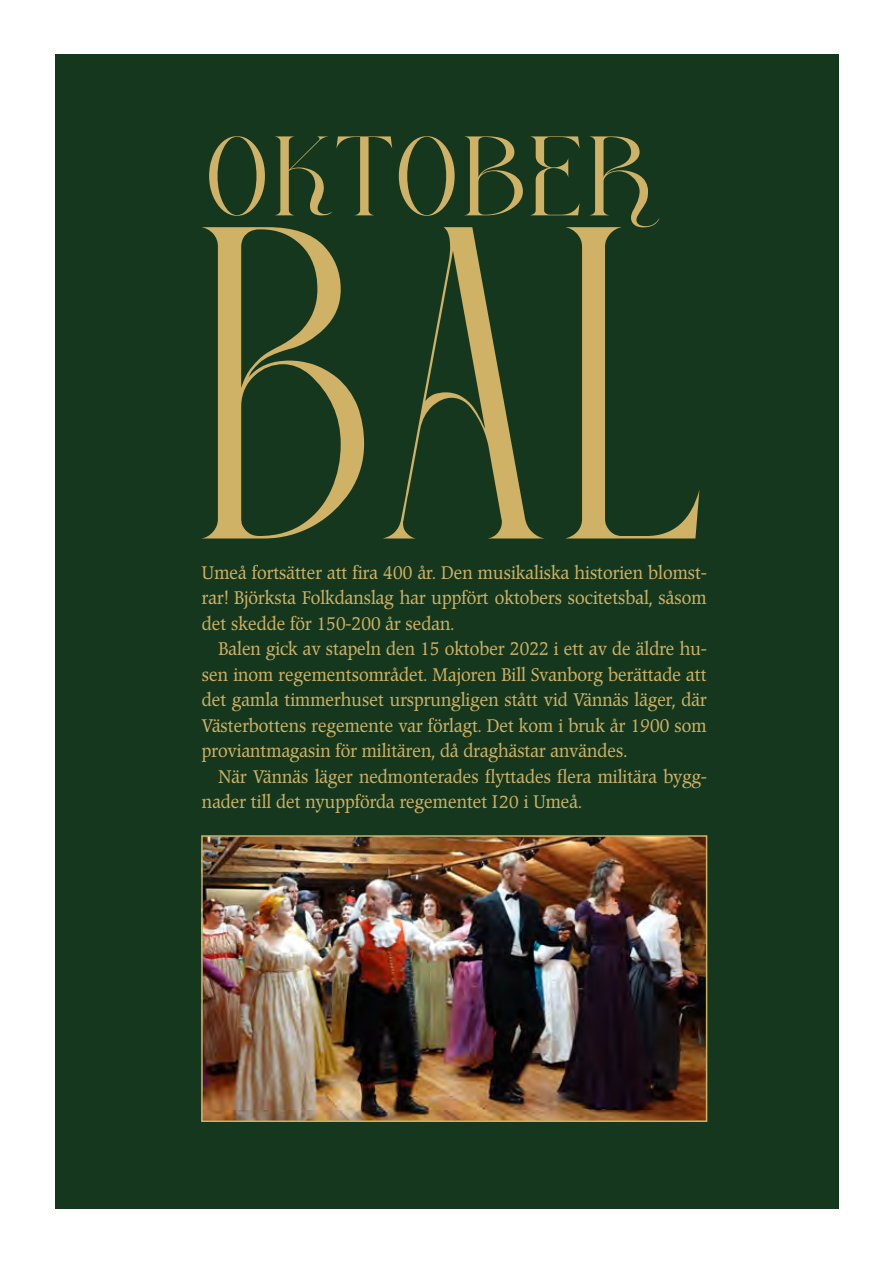
<style>
.page{position:relative;width:893px;height:1263px;background:#fff}
.page>*{position:absolute;margin:0;border:0;box-sizing:border-box;transform-origin:0 0}
.t1{font:364.5px "GEORGIANO";color:#cfb265}
.t2{font:92.4px "GEORGIANO";letter-spacing:-.01em;color:#cfb265;scale:1.43 1}
.t3{font:18px/25.5px "Poppl Pontifex BE";color:#cfb265;text-align:justify;scale:.92 1}
.s1{font-size:17.1px}
</style>
<div class="page">
<div style="left:55px;top:55px;width:783px;height:1154px;background:#15371d"></div>
<img style="left:204px;top:838px;width:500px;height:281px">
<div style="left:201px;top:835px;width:506px;height:287px;border:2px solid #cfb265"></div>
<h2 class="t2" style="left:200px;top:111px;width:315px">OKTOBER</h2>
<h1 class="t1" style="left:176px;top:127px;width:525px">BAL</h1>
<p class="t3" style="left:202px;top:560px;width:550px">Umeå fortsätter att fira 400 år. Den musikaliska historien blomst&shy;rar! Björksta Folkdanslag har uppfört oktobers socitetsbal, såsom det skedde för 150-200 år sedan.</p>
<p class="t3" style="left:202px;top:636px;width:550px;text-indent:17px">Balen gick av stapeln den 15 oktober 2022 i ett av de äldre hu&shy;sen inom regementsområdet. Majoren Bill Svanborg berättade att det gamla timmerhuset ursprungligen stått vid Vännäs läger, där Västerbottens regemente var förlagt. Det kom i bruk år 1900 som proviantmagasin för militären, då draghästar användes.</p>
<p class="t3" style="left:202px;top:764px;width:550px;text-indent:17px">När Vännäs läger nedmonterades flyttades flera militära bygg&shy;nader till det nyuppförda regementet I<span class="s1">20</span> i Umeå.</p>
</div>
